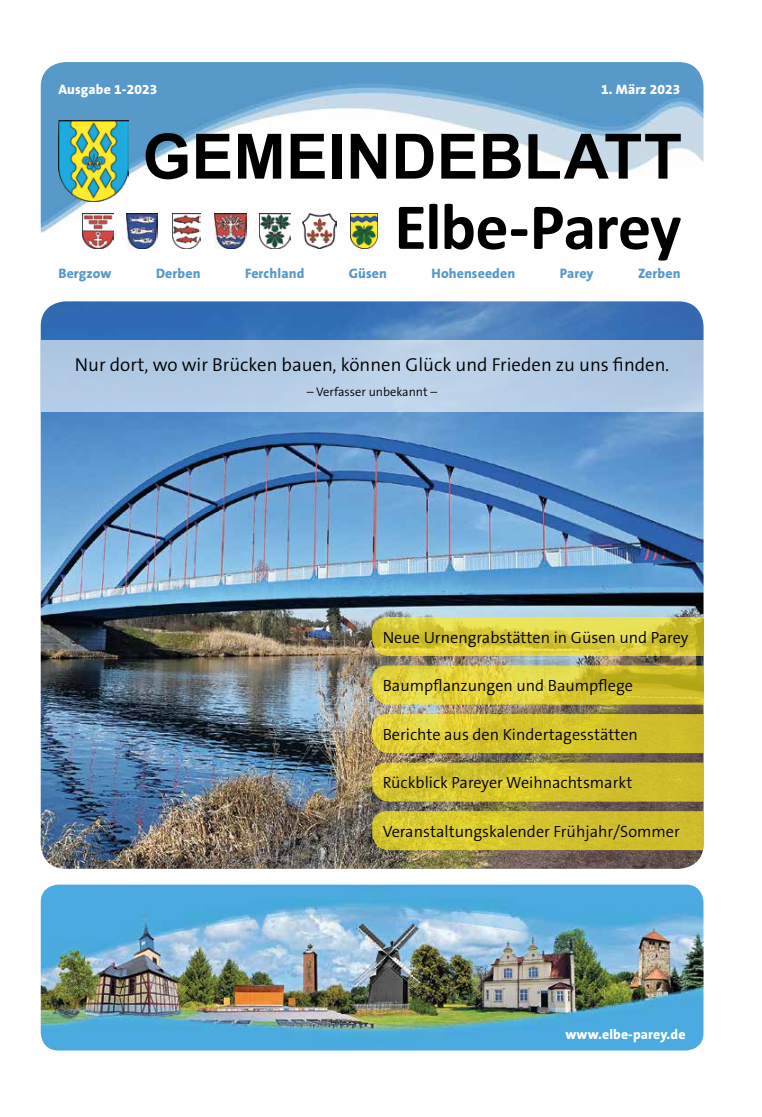
<style>
.page{position:relative;width:762px;height:1117px;background:#fff}
.page>*{position:absolute;margin:0;border:0;box-sizing:border-box;transform-origin:0 0}
.t1{font:700 66.25px "Calibri";letter-spacing:-.015em;color:#000}
.t2{font:700 62.5px "Arial";letter-spacing:.005em;color:#000}
.t3{font:300 18.75px "The Sans B W4";color:#000}
.t4{font:300 16.25px "The Sans B W4";color:#000}
.t5{font:800 13.75px "The Sans B W8";letter-spacing:.01em;color:#579aca}
.t6{font:800 13.75px "The Sans B W8";letter-spacing:.01em;color:#fff}
.t7{font:300 12.5px "The Sans B W4";color:#000}
</style>
<div class="page">
<img style="left:41px;top:62px;width:662px;height:170px">
<img style="left:58px;top:121px;width:71px;height:81px">
<img style="left:82px;top:214px;width:31px;height:35px">
<img style="left:126px;top:214px;width:32px;height:35px">
<img style="left:172px;top:214px;width:29px;height:35px">
<img style="left:215px;top:214px;width:32px;height:35px">
<img style="left:260px;top:214px;width:30px;height:35px">
<img style="left:303px;top:214px;width:33px;height:35px">
<img style="left:350px;top:214px;width:27px;height:35px">
<img style="left:41px;top:884px;width:662px;height:166px">
<img style="left:41px;top:301px;width:662px;height:567px">
<svg style="left:372px;top:617px;width:331px;height:39px;background:#dacd3d"></svg>
<svg style="left:372px;top:665px;width:331px;height:39px;background:#d7c938"></svg>
<svg style="left:372px;top:714px;width:331px;height:39px;background:#d7c630"></svg>
<svg style="left:372px;top:762px;width:331px;height:39px;background:#d1c12d"></svg>
<svg style="left:372px;top:811px;width:331px;height:39px;background:#d3c22d"></svg>
<div style="left:41px;top:340px;width:662px;height:72px;background:#b5cce6"></div>
<p class="t6" style="left:58px;top:81px;width:100px">Ausgabe 1-2023</p>
<p class="t6" style="left:601px;top:81px;width:81px">1. März 2023</p>
<h2 class="t2" style="left:143px;top:112px;width:541px">GEMEINDEBLATT</h2>
<h1 class="t1" style="left:394px;top:186px;width:289px">Elbe-Parey</h1>
<p class="t5" style="left:58px;top:265px;width:55px">Bergzow</p>
<p class="t5" style="left:156px;top:265px;width:46px">Derben</p>
<p class="t5" style="left:245px;top:265px;width:61px">Ferchland</p>
<p class="t5" style="left:349px;top:265px;width:40px">Güsen</p>
<p class="t5" style="left:431px;top:265px;width:85px">Hohenseeden</p>
<p class="t5" style="left:560px;top:265px;width:35px">Parey</p>
<p class="t5" style="left:638px;top:265px;width:44px">Zerben</p>
<p class="t3" style="left:75px;top:352px;width:596px">Nur dort, wo wir Brücken bauen, können Glück und Frieden zu uns finden.</p>
<p class="t7" style="left:307px;top:383px;width:132px">– Verfasser unbekannt –</p>
<p class="t4" style="left:383px;top:626px;width:307px">Neue Urnengrabstätten in Güsen und Parey</p>
<p class="t4" style="left:383px;top:675px;width:252px">Baumpflanzungen und Baumpflege</p>
<p class="t4" style="left:383px;top:723px;width:257px">Berichte aus den Kindertagesstätten</p>
<p class="t4" style="left:383px;top:772px;width:251px">Rückblick Pareyer Weihnachtsmarkt</p>
<p class="t4" style="left:383px;top:820px;width:299px">Veranstaltungskalender Frühjahr/Sommer</p>
<p class="t6" style="left:565px;top:1024px;width:122px">www.elbe-parey.de</p>
</div>
